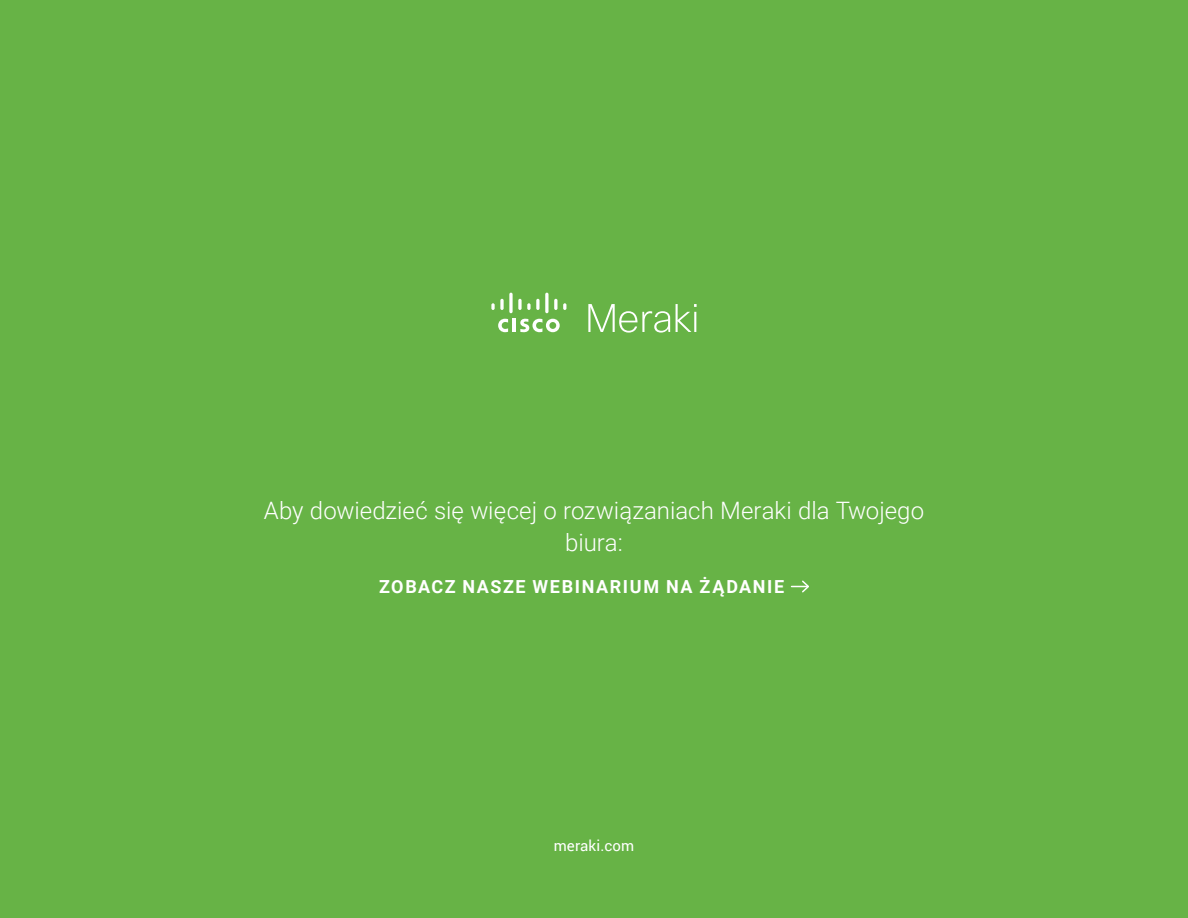
<style>
.page{position:relative;width:1188px;height:918px;background:#67b346}
.page>*{position:absolute;margin:0;border:0;box-sizing:border-box;transform-origin:0 0}
._1_-_P_Large{font:300 24px/31.5px "Roboto";color:#fff;text-align:center}
.Text_Button{font:700 18px "Roboto";letter-spacing:.09em;color:#fff}
.Right_Justified{font:15px "Roboto";letter-spacing:.01em;color:#fff}
</style>
<div class="page">
<svg style="left:498px;top:319px;width:62px;height:13px"></svg>
<svg style="left:491px;top:303px;width:4px;height:7px"></svg>
<svg style="left:500px;top:299px;width:4px;height:11px"></svg>
<svg style="left:509px;top:293px;width:4px;height:20px"></svg>
<svg style="left:518px;top:299px;width:4px;height:11px"></svg>
<svg style="left:527px;top:303px;width:4px;height:7px"></svg>
<svg style="left:536px;top:299px;width:4px;height:11px"></svg>
<svg style="left:545px;top:293px;width:4px;height:20px"></svg>
<svg style="left:554px;top:299px;width:3px;height:11px"></svg>
<svg style="left:563px;top:303px;width:3px;height:7px"></svg>
<svg style="left:588px;top:304px;width:82px;height:29px"></svg>
<svg style="left:676px;top:304px;width:21px;height:28px"></svg>
<hr style="left:694px;top:312px;width:2px;height:20px;background:#fff">
<svg style="left:792px;top:580px;width:17px;height:13px"></svg>
<p class="_1_-_P_Large" style="left:264px;top:494px;width:662px">Aby dowiedzieć się więcej o rozwiązaniach Meraki dla Twojego biura:</p>
<p class="Text_Button" style="left:379px;top:573px;width:407px">ZOBACZ NASZE WEBINARIUM NA ŻĄDANIE</p>
<p class="Right_Justified" style="left:554px;top:835px;width:82px">meraki.com</p>
</div>
